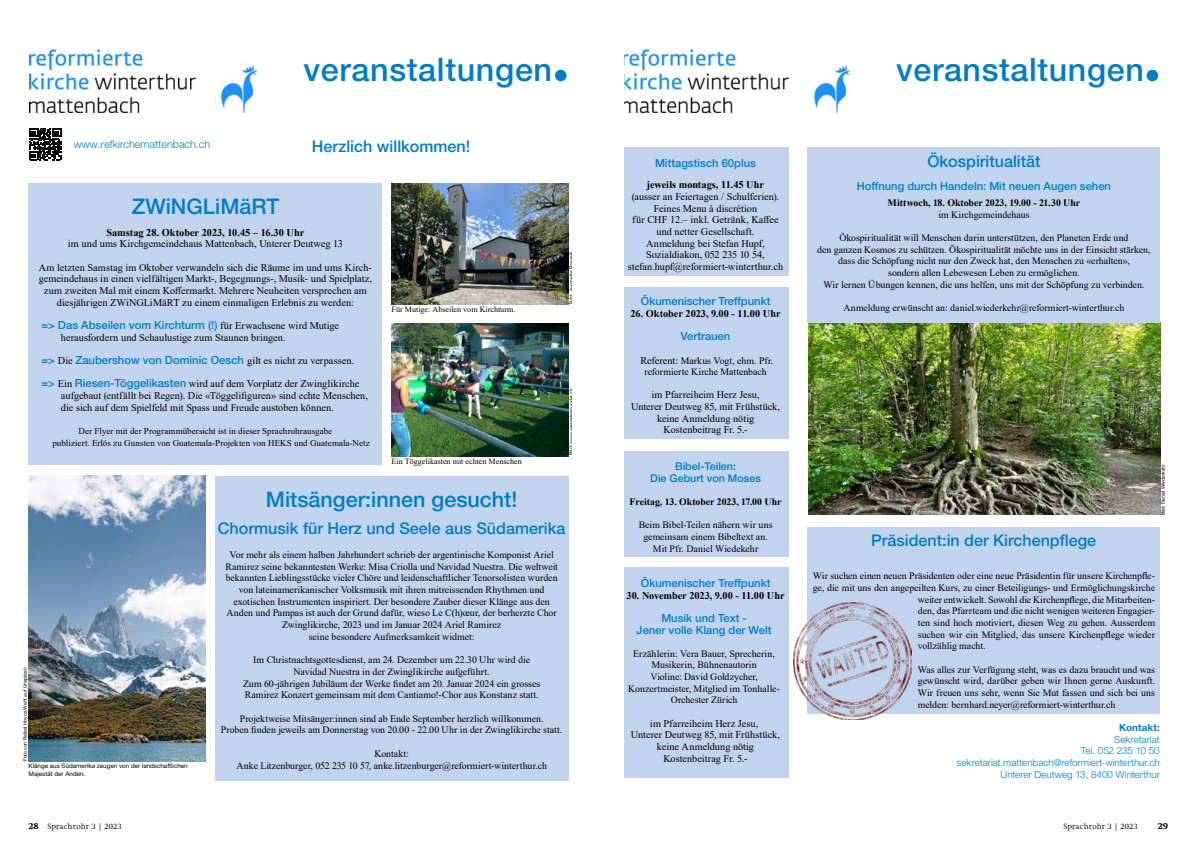
<style>
.page{position:relative;width:1191px;height:842px;background:#fff}
.page>*{position:absolute;margin:0;border:0;box-sizing:border-box;transform-origin:0 0}
.t1{font:500 32.3px "Helvetica Neue LT Pro";letter-spacing:.02em;color:#007dc3}
.t2{font:500 32.2px "Helvetica Neue LT Pro";letter-spacing:.02em;color:#007dc3}
.t3{font:500 21.6px "Helvetica Neue LT Pro";color:#007dc3}
.t4{font:500 16.2px "Helvetica Neue LT Pro";color:#007dc3}
.t5{font:500 16.1px "Helvetica Neue LT Pro";color:#007dc3}
.t6{font:500 11.2px/11.6px "Helvetica Neue LT Pro";color:#007dc3;text-align:center}
.t7{font:300 10.8px "Helvetica Neue LT Pro";color:#007dc3}
.t8{font:500 10.7px/11.6px "Helvetica Neue LT Pro";color:#007dc3;text-align:center}
.t9{font:10.3px/11.6px "Times New Roman";color:#000;text-align:center}
.t10{font:700 10.3px "Times New Roman";color:#000}
.t11{font:9.9px/11.7px "Times New Roman";letter-spacing:-.005em;color:#000;text-align:center}
.t12{font:9.8px/11.6px "Times New Roman";color:#000;text-align:center}
.t13{font:300 9.8px/11.7px "Helvetica Neue LT Pro";color:#007dc3;text-align:right}
.t14{font:700 9.8px "Times New Roman";letter-spacing:-.005em;color:#000}
.t15{font:700 9.8px "Helvetica Neue LT Pro";letter-spacing:.01em;color:#007dc3}
.t16{font:9px/11.7px "Times New Roman";letter-spacing:.005em;color:#000}
.t17{font:800 9px "Swift Com";color:#000}
.t18{font:8.1px "Times New Roman";color:#000}
.t19{font:300 8px "Swift Com";letter-spacing:.01em;color:#000}
.t20{font:6.3px/7.5px "Helvetica Neue LT Pro";color:#000}
.t21{font:4.9px "Helvetica Neue LT Pro";color:#000}
.s1{font-family:"Times New Roman";font-weight:400;font-size:10.3px;color:#000}
.s2{font-family:"Helvetica Neue LT Pro";font-weight:500;font-size:11.2px;color:#007dc3}
.s3{font-size:10.3px}
.s4{font-weight:800;font-size:9px}
</style>
<div class="page">
<img style="left:29px;top:49px;width:227px;height:64px">
<svg style="left:29px;top:128px;width:32px;height:32px"></svg>
<div style="left:29px;top:183px;width:353px;height:281px;background:#c1d3ed"></div>
<div style="left:215px;top:476px;width:353px;height:304px;background:#c1d3ed"></div>
<img style="left:391px;top:324px;width:177px;height:132px">
<img style="left:391px;top:183px;width:177px;height:121px">
<img style="left:29px;top:476px;width:177px;height:285px">
<div style="left:624px;top:288px;width:165px;height:151px;background:#c1d3ed"></div>
<img style="left:624px;top:49px;width:225px;height:64px">
<div style="left:624px;top:568px;width:165px;height:210px;background:#c1d3ed"></div>
<img style="left:808px;top:323px;width:352px;height:192px">
<div style="left:807px;top:148px;width:353px;height:175px;background:#c1d3ed"></div>
<div style="left:624px;top:451px;width:165px;height:105px;background:#c1d3ed"></div>
<div style="left:624px;top:148px;width:164px;height:128px;background:#c1d3ed"></div>
<div style="left:807px;top:527px;width:353px;height:187px;background:#c1d3ed"></div>
<img style="left:793px;top:603px;width:118px;height:116px">
<p class="t7" style="left:74px;top:138px;width:138px">www.refkirchemattenbach.ch</p>
<h1 class="t1" style="left:303px;top:50px;width:267px">veranstaltungen•</h1>
<h3 class="t4" style="left:312px;top:137px;width:160px">Herzlich willkommen!</h3>
<h3 class="t3" style="left:132px;top:193px;width:149px">ZWiNGLiMäRT</h3>
<p class="t10" style="left:106px;top:225px;width:200px">Samstag 28. Oktober 2023, 10.45 – 16.30 Uhr</p>
<p class="t9" style="left:68px;top:238px;width:276px">im und ums Kirchgemeindehaus Mattenbach, Unterer Deutweg 13</p>
<p class="t9" style="left:39px;top:261px;width:335px">Am letzten Samstag im Oktober verwandeln sich die Räume im und ums Kirch&shy;gemeindehaus in einen vielfältigen Markt-, Begegnungs-, Musik- und Spielplatz, zum zweiten Mal mit einem Koffermarkt. Mehrere Neuheiten versprechen am diesjährigen ZWiNGLiMäRT zu einem einmaligen Erlebnis zu werden:</p>
<p class="t6" style="left:41px;top:319px;width:299px">=&gt; Das Abseilen vom Kirchturm (!) <span class="s1">für Erwachsene wird Mutige</span></p>
<p class="t9" style="left:61px;top:331px;width:226px">herausfordern und Schaulustige zum Staunen bringen.</p>
<p class="t6" style="left:41px;top:354px;width:314px">=&gt; <span class="s1">Die</span> Zaubershow von Dominic Oesch <span class="s1">gilt es nicht zu verpassen.</span></p>
<p class="t9" style="left:61px;top:378px;width:308px;text-align:left;text-indent:-20px"><span class="s2">=&gt;</span> Ein <span class="s2">Riesen-Töggelikasten</span> wird auf dem Vorplatz der Zwinglikirche aufgebaut (entfällt bei Regen). Die «Töggelifiguren» sind echte Menschen, die sich auf dem Spielfeld mit Spass und Freude austoben können.</p>
<p class="t16" style="left:52px;top:425px;width:319px;text-indent:26px">Der Flyer mit der Programmübersicht ist in dieser Sprachrohrausgabe publiziert. Erlös zu Gunsten von Guatemala-Projekten von HEKS und Guatemala-Netz</p>
<p class="t18" style="left:391px;top:303px;width:125px">Für Mutige: Abseilen vom Kirchturm.</p>
<p class="t18" style="left:391px;top:456px;width:132px">Ein Töggelikasten mit echten Menschen</p>
<p class="t21" style="left:568px;top:303px;width:53px;rotate:-90deg">Bild: Jeannette Rosselli</p>
<p class="t21" style="left:568px;top:455px;width:68px;rotate:-90deg">Bild: www.arenaderwunder.ch</p>
<p class="t21" style="left:22px;top:761px;width:95px;rotate:-90deg">Foto von Rafael Hoyos Weht auf Unsplash</p>
<p class="t20" style="left:29px;top:762px;width:161px">Klänge aus Südamerika zeugen von der landschaftlichen<br>Majestät der Anden.</p>
<h3 class="t3" style="left:266px;top:486px;width:253px">Mitsänger:innen gesucht!</h3>
<h3 class="t4" style="left:218px;top:519px;width:349px">Chormusik für Herz und Seele aus Südamerika</h3>
<p class="t11" style="left:225px;top:548px;width:334px">Vor mehr als einem halben Jahrhundert schrieb der argentinische Komponist Ariel Ramirez seine bekanntesten Werke: Misa Criolla und Navidad Nuestra. Die weltweit bekannten Lieblingsstücke vieler Chöre und leidenschaftlicher Tenorsolisten wurden von lateinamerikanischer Volksmusik mit ihren mitreissenden Rhythmen und exotischen Instrumenten inspiriert. Der besondere Zauber dieser Klänge aus den Anden und Pampas ist auch der Grund dafür, wieso Le C(h)œur, der berherzte Chor Zwinglikirche, 2023 und im Januar 2024 Ariel Ramirez<br>seine besondere Aufmerksamkeit widmet:</p>
<p class="t11" style="left:243px;top:654px;width:299px">Im Christnachtsgottesdienst, am 24. Dezember um 22.30 Uhr wird die Navidad Nuestra in der Zwinglikirche aufgeführt.<br>Zum 60-jährigen Jubiläum der Werke findet am 20. Januar 2024 ein grosses Ramirez Konzert gemeinsam mit dem Cantiamo!-Chor aus Konstanz statt.</p>
<p class="t11" style="left:221px;top:712px;width:343px">Projektweise Mitsänger:innen sind ab Ende September herzlich willkommen.<br>Proben finden jeweils am Donnerstag von 20.00 - 22.00 Uhr in der Zwinglikirche statt.</p>
<p class="t11" style="left:236px;top:747px;width:312px">Kontakt:<br>Anke Litzenburger, 052 235 10 57, anke.litzenburger@reformiert-winterthur.ch</p>
<p class="t6" style="left:655px;top:157px;width:102px">Mittagstisch 60plus</p>
<p class="t10" style="left:647px;top:177px;width:119px">jeweils montags, 11.45 Uhr</p>
<p class="t9" style="left:628px;top:190px;width:157px">(ausser an Feiertagen / Schulferien).<br>Feines Menu à discrétion<br>für CHF 12.– inkl. Getränk, Kaffee und netter Gesellschaft.<br>Anmeldung bei Stefan Hupf,<br>Sozialdiakon, 052 235 10 54, stefan.hupf@reformiert-winterthur.ch</p>
<p class="t6" style="left:641px;top:295px;width:131px">Ökumenischer Treffpunkt</p>
<p class="t10" style="left:630px;top:306px;width:152px">26. Oktober 2023, 9.00 - 11.00 Uhr</p>
<p class="t6" style="left:681px;top:330px;width:51px">Vertrauen</p>
<p class="t12" style="left:640px;top:354px;width:134px"><span class="s3">Referent:</span> Markus Vogt, ehm. Pfr. reformierte Kirche Mattenbach</p>
<p class="t9" style="left:631px;top:389px;width:151px">im Pfarreiheim Herz Jesu,<br>Unterer Deutweg 85, mit Frühstück, keine Anmeldung nötig<br>Kostenbeitrag Fr. 5.-</p>
<p class="t8" style="left:650px;top:461px;width:112px">Bibel-Teilen:<br>Die Geburt von Moses</p>
<p class="t14" style="left:629px;top:495px;width:154px">Freitag, 13. Oktober 2023, 17.00 Uhr</p>
<p class="t12" style="left:638px;top:519px;width:135px">Beim Bibel-Teilen nähern wir uns gemeinsam einem Bibeltext an.<br>Mit Pfr. Daniel Wiedekehr</p>
<p class="t6" style="left:641px;top:577px;width:131px">Ökumenischer Treffpunkt</p>
<p class="t10" style="left:626px;top:588px;width:160px">30. November 2023, 9.00 - 11.00 Uhr</p>
<p class="t6" style="left:636px;top:612px;width:136px">Musik und Text -<br>Jener volle Klang der Welt</p>
<p class="t12" style="left:628px;top:647px;width:153px">Erzählerin: Vera Bauer, Sprecherin,<br>Musikerin, Bühnenautorin<br>Violine: David Goldzycher,<br>Konzertmeister, Mitglied im Tonhalle-<br>Orchester Zürich</p>
<p class="t9" style="left:631px;top:717px;width:151px">im Pfarreiheim Herz Jesu,<br>Unterer Deutweg 85, mit Frühstück, keine Anmeldung nötig<br>Kostenbeitrag Fr. 5.-</p>
<h2 class="t2" style="left:896px;top:50px;width:266px">veranstaltungen•</h2>
<h3 class="t5" style="left:927px;top:151px;width:115px">Ökospiritualität</h3>
<p class="t6" style="left:857px;top:180px;width:256px">Hoffnung durch Handeln: Mit neuen Augen sehen</p>
<p class="t14" style="left:887px;top:196px;width:194px">Mittwoch, 18. Oktober 2023, 19.00 - 21.30 Uhr</p>
<p class="t12" style="left:938px;top:208px;width:93px">im Kirchgemeindehaus</p>
<p class="t12" style="left:817px;top:231px;width:335px">Ökospiritualität will Menschen darin unterstützen, den Planeten Erde und<br>den ganzen Kosmos zu schützen. Ökospiritualität möchte uns in der Einsicht stärken, dass die Schöpfung nicht nur den Zweck hat, den Menschen zu «erhalten»,<br>sondern allen Lebewesen Leben zu ermöglichen.<br>Wir lernen Übungen kennen, die uns helfen, uns mit der Schöpfung zu verbinden.</p>
<p class="t12" style="left:843px;top:302px;width:282px">Anmeldung erwünscht an: daniel.wiederkehr@reformiert-winterthur.ch</p>
<p class="t21" style="left:1160px;top:515px;width:53px;rotate:-90deg">Bild: Daniel Wiederkehr</p>
<h3 class="t5" style="left:871px;top:531px;width:226px">Präsident:in der Kirchenpflege</h3>
<p class="t12" style="left:813px;top:570px;width:344px">Wir suchen einen neuen Präsidenten oder eine neue Präsidentin für unsere Kirchenpfle-</p>
<p class="t12" style="left:813px;top:582px;width:344px">ge, die mit uns den angepeilten Kurs, zu einer Beteiligungs- und Ermöglichungskirche</p>
<p class="t12" style="left:918px;top:593px;width:239px">weiter entwickelt. Sowohl die Kirchenpflege, die Mitarbeiten-</p>
<p class="t12" style="left:918px;top:605px;width:239px">den, das Pfarrteam und die nicht wenigen weiteren Engagier-</p>
<p class="t12" style="left:918px;top:617px;width:239px">ten sind hoch motiviert, diesen Weg zu gehen. Ausserdem</p>
<p class="t12" style="left:918px;top:628px;width:239px">suchen wir ein Mitglied, das unsere Kirchenpflege wieder</p>
<p class="t12" style="left:918px;top:640px;width:69px">vollzählig macht.</p>
<p class="t12" style="left:918px;top:663px;width:239px;text-align:justify">Was alles zur Verfügung steht, was es dazu braucht und was gewünscht wird, darüber geben wir Ihnen gerne Auskunft.<br>Wir freuen uns sehr, wenn Sie Mut fassen und sich bei uns melden: bernhard.neyer@reformiert-winterthur.ch</p>
<p class="t15" style="left:1119px;top:721px;width:42px">Kontakt:</p>
<p class="t13" style="left:956px;top:733px;width:205px">Sekretariat<br>Tel. 052 235 10 50 sekretariat.mattenbach@reformiert-winterthur.ch<br>Unterer Deutweg 13, 8400 Winterthur</p>
<p class="t19" style="left:28px;top:822px;width:95px"><span class="s4">28</span> Sprachrohr 3 | 2023</p>
<p class="t19" style="left:1063px;top:822px;width:76px">Sprachrohr 3 | 2023</p>
<p class="t17" style="left:1157px;top:820px;width:12px">29</p>
</div>
